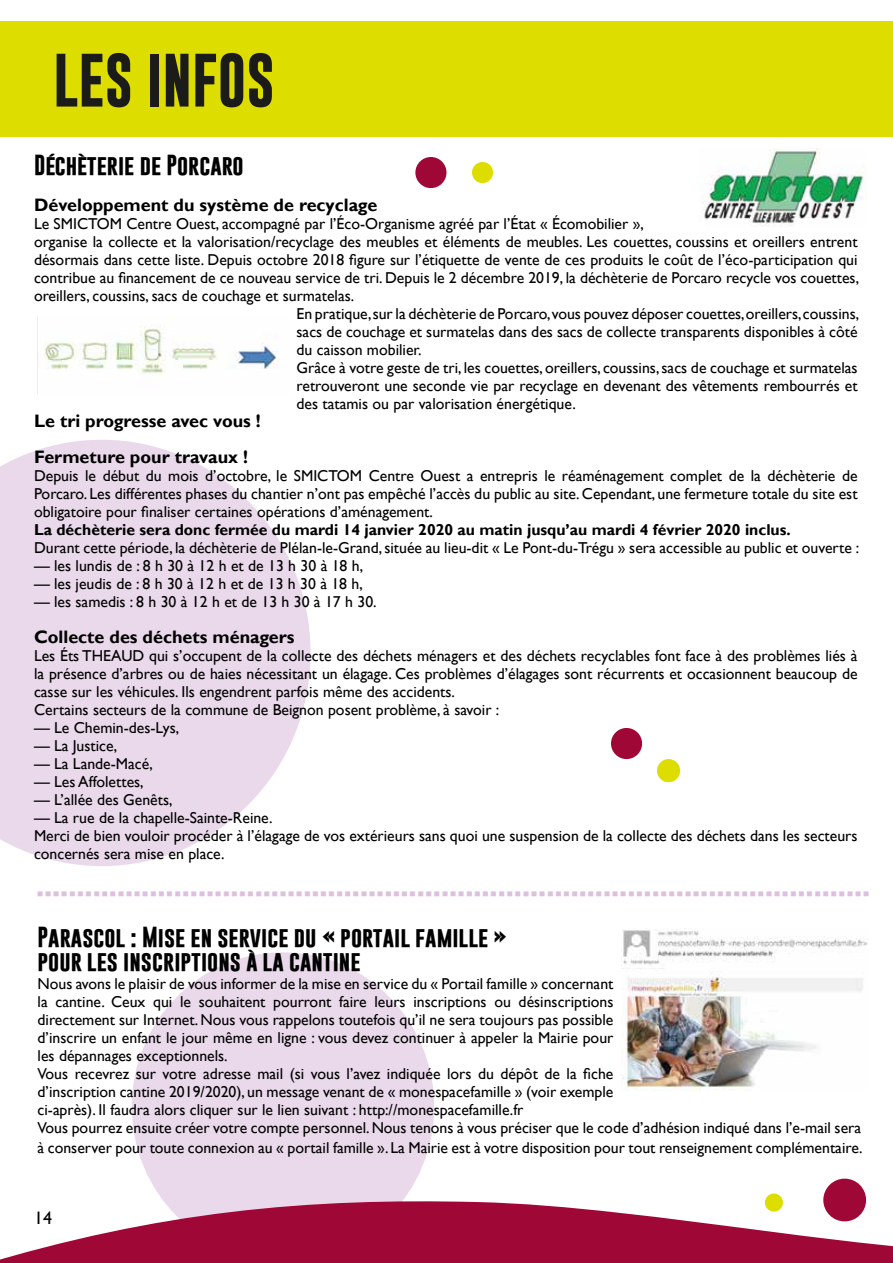
<style>
.page{position:relative;width:893px;height:1263px;background:#fff}
.page>*{position:absolute;margin:0;border:0;box-sizing:border-box;transform-origin:0 0}
.t1{font:700 54px "Gobold";color:#1b1b1a}
.t2{font:700 27px "Gobold";color:#ddc0dd}
.t3{font:700 21px/24px "Gobold";color:#000}
.t4{font:700 18px/36px "Gill Sans";color:#000}
.t5{font:18px "Gill Sans";color:#000}
.t6{font:15.75px/18px "Gill Sans";color:#000}
.t7{font:700 15.75px "Gill Sans";color:#000}
</style>
<div class="page">
<div style="left:132px;top:952px;width:302px;height:309px;background:#ead8eb;border-radius:50%"></div>
<svg style="left:0;top:440px;width:311px;height:426px;fill:#ead8eb"></svg>
<div style="left:0;top:22px;width:893px;height:115px;background:#dedd00"></div>
<div style="left:472px;top:162px;width:21px;height:21px;background:#dedd00;border-radius:50%"></div>
<div style="left:657px;top:759px;width:23px;height:23px;background:#dedd00;border-radius:50%"></div>
<svg style="left:0;top:1191px;width:893px;height:72px;fill:#9f0737"></svg>
<div style="left:415px;top:157px;width:31px;height:31px;background:#9f0737;border-radius:50%"></div>
<div style="left:611px;top:728px;width:31px;height:31px;background:#9f0737;border-radius:50%"></div>
<img style="left:701px;top:148px;width:163px;height:78px">
<img style="left:622px;top:928px;width:246px;height:162px">
<img style="left:37px;top:316px;width:241px;height:77px">
<div style="left:823px;top:1178px;width:43px;height:43px;background:#9f0737;border-radius:50%"></div>
<h1 class="t1" style="left:53px;top:45px;width:223px">LES INFOS</h1>
<h3 class="t3" style="left:34px;top:153px;width:211px">Déchèterie de Porcaro</h3>
<p class="t4" style="left:34px;top:187px;width:345px">Développement du système de recyclage</p>
<p class="t6" style="left:34px;top:215px;width:611px">Le SMICTOM Centre Ouest, accompagné par l’Éco-Organisme agréé par l’État « Écomobilier »,</p>
<p class="t6" style="left:34px;top:233px;width:825px">organise la collecte et la valorisation/recyclage des meubles et éléments de meubles. Les couettes, coussins et oreillers entrent</p>
<p class="t6" style="left:34px;top:251px;width:825px">désormais dans cette liste. Depuis octobre 2018 figure sur l’étiquette de vente de ces produits le coût de l’éco-participation qui</p>
<p class="t6" style="left:34px;top:269px;width:827px">contribue au financement de ce nouveau service de tri. Depuis le 2 décembre 2019, la déchèterie de Porcaro recycle vos couettes,</p>
<p class="t6" style="left:34px;top:287px;width:322px">oreillers, coussins, sacs de couchage et surmatelas.</p>
<p class="t6" style="left:297px;top:305px;width:564px">En pratique, sur la déchèterie de Porcaro, vous pouvez déposer couettes, oreillers, coussins,</p>
<p class="t6" style="left:297px;top:323px;width:563px">sacs de couchage et surmatelas dans des sacs de collecte transparents disponibles à côté</p>
<p class="t6" style="left:297px;top:341px;width:127px">du caisson mobilier.</p>
<p class="t6" style="left:297px;top:359px;width:563px">Grâce à votre geste de tri, les couettes, oreillers, coussins, sacs de couchage et surmatelas</p>
<p class="t6" style="left:297px;top:377px;width:563px">retrouveront une seconde vie par recyclage en devenant des vêtements rembourrés et</p>
<p class="t6" style="left:297px;top:395px;width:281px">des tatamis ou par valorisation énergétique.</p>
<p class="t4" style="left:34px;top:403px;width:228px">Le tri progresse avec vous !<br>Fermeture pour travaux !</p>
<p class="t6" style="left:34px;top:467px;width:825px;text-align:justify">Depuis le début du mois d’octobre, le SMICTOM Centre Ouest a entrepris le réaménagement complet de la déchèterie de Porcaro. Les différentes phases du chantier n’ont pas empêché l’accès du public au site. Cependant, une fermeture totale du site est obligatoire pour finaliser certaines opérations d’aménagement.</p>
<p class="t7" style="left:34px;top:520px;width:758px">La déchèterie sera donc fermée du mardi 14 janvier 2020 au matin jusqu’au mardi 4 février 2020 inclus.</p>
<p class="t6" style="left:34px;top:539px;width:827px">Durant cette période, la déchèterie de Plélan-le-Grand, située au lieu-dit « Le Pont-du-Trégu » sera accessible au public et ouverte :</p>
<p class="t6" style="left:34px;top:557px;width:331px">— les lundis de : 8 h 30 à 12 h et de 13 h 30 à 18 h,</p>
<p class="t6" style="left:34px;top:575px;width:330px">— les jeudis de : 8 h 30 à 12 h et de 13 h 30 à 18 h,</p>
<p class="t6" style="left:34px;top:593px;width:344px">— les samedis : 8 h 30 à 12 h et de 13 h 30 à 17 h 30.</p>
<p class="t4" style="left:34px;top:619px;width:262px">Collecte des déchets ménagers</p>
<p class="t6" style="left:34px;top:647px;width:825px">Les Éts THEAUD qui s’occupent de la collecte des déchets ménagers et des déchets recyclables font face à des problèmes liés à la présence d’arbres ou de haies nécessitant un élagage. Ces problèmes d’élagages sont récurrents et occasionnent beaucoup de casse sur les véhicules. Ils engendrent parfois même des accidents.<br>Certains secteurs de la commune de Beignon posent problème, à savoir :</p>
<p class="t6" style="left:34px;top:719px;width:147px">— Le Chemin-des-Lys,</p>
<p class="t6" style="left:34px;top:737px;width:85px">— La Justice,</p>
<p class="t6" style="left:34px;top:755px;width:120px">— La Lande-Macé,</p>
<p class="t6" style="left:34px;top:773px;width:111px">— Les Affolettes,</p>
<p class="t6" style="left:34px;top:791px;width:140px">— L’allée des Genêts,</p>
<p class="t6" style="left:34px;top:809px;width:825px">— La rue de la chapelle-Sainte-Reine.<br>Merci de bien vouloir procéder à l’élagage de vos extérieurs sans quoi une suspension de la collecte des déchets dans les secteurs concernés sera mise en place.</p>
<h2 class="t2" style="left:36px;top:865px;width:836px">.......................................................................................................</h2>
<h3 class="t3" style="left:38px;top:925px;width:471px">Parascol : Mise en service du « portail famille » pour les inscriptions à la cantine</h3>
<p class="t6" style="left:38px;top:975px;width:825px">Nous avons le plaisir de vous informer de la mise en service du « Portail famille » concernant<br>la cantine. Ceux qui le souhaitent pourront faire leurs inscriptions ou désinscriptions<br>directement sur Internet. Nous vous rappelons toutefois qu’il ne sera toujours pas possible<br>d’inscrire un enfant le jour même en ligne : vous devez continuer à appeler la Mairie pour<br>les dépannages exceptionnels.<br>Vous recevrez sur votre adresse mail (si vous l’avez indiquée lors du dépôt de la fiche<br>d’inscription cantine 2019/2020), un message venant de « monespacefamille » (voir exemple<br>ci-après). Il faudra alors cliquer sur le lien suivant : http://monespacefamille.fr<br>Vous pourrez ensuite créer votre compte personnel. Nous tenons à vous préciser que le code d’adhésion indiqué dans l’e-mail sera</p>
<p class="t6" style="left:38px;top:1139px;width:827px">à conserver pour toute connexion au « portail famille ». La Mairie est à votre disposition pour tout renseignement complémentaire.</p>
<p class="t5" style="left:34px;top:1208px;width:19px">14</p>
</div>
